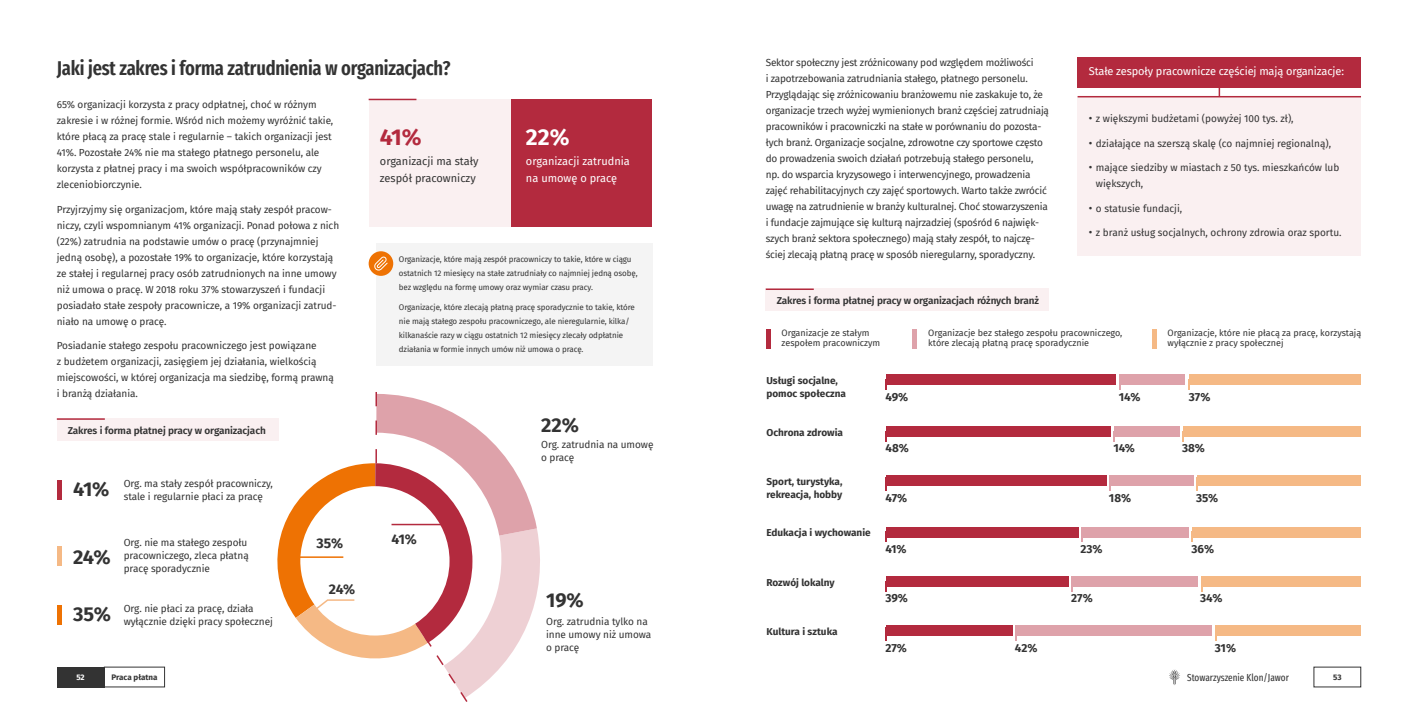
<style>
.page{position:relative;width:1418px;height:709px;background:#fff}
.page>*{position:absolute;margin:0;border:0;box-sizing:border-box;transform-origin:0 0}
.t1{font:700 23px "Fira Sans";color:#b32a3e}
.t2{font:700 23px "Fira Sans";color:#fff}
.t3{font:600 extra-condensed 20px "Fira Sans";letter-spacing:-.01em;color:#333}
.t4{font:700 20px "Fira Sans";color:#333}
.t5{font:700 14px "Fira Sans";color:#333}
.t6{font:700 11.7px "Fira Sans";letter-spacing:-.005em;color:#333}
.t7{font:11px/17px "Fira Sans";letter-spacing:-.01em;color:#fff}
.t8{font:11px/17px "Fira Sans";color:#333}
.t9{font:10px/16px "Fira Sans";letter-spacing:-.01em;color:#333}
.t10{font:700 10px/13px "Fira Sans";color:#333}
.t11{font:600 10px "Fira Sans";letter-spacing:-.01em;color:#333}
.t12{font:extra-condensed 10px "Fira Sans";color:#333}
.t13{font:9px/10px "Fira Sans";color:#333}
.t14{font:8px/14px "Fira Sans";letter-spacing:-.01em;color:#333}
.t15{font:700 8px "Fira Sans";letter-spacing:-.005em;color:#333}
.t16{font:700 8px "Fira Sans";color:#fff}
.s1{font-size:11px}
</style>
<div class="page">
<div style="left:57px;top:666px;width:48px;height:21px;background:#333"></div>
<svg style="left:1169px;top:669px;width:11px;height:16px"></svg>
<div style="left:368px;top:99px;width:152px;height:127px;background:#faf0f1"></div>
<div style="left:511px;top:99px;width:141px;height:127px;background:#b32a3e"></div>
<hr style="left:368px;top:99px;width:48px;height:1px;background:#b32a3e">
<div style="left:376px;top:243px;width:276px;height:123px;background:#f4f4f4"></div>
<div style="left:368px;top:251px;width:25px;height:25px;background:#ee7203;border-radius:50%"></div>
<svg style="left:374px;top:256px;width:14px;height:15px"></svg>
<div style="left:765px;top:288px;width:284px;height:23px;background:#faf0f1"></div>
<hr style="left:765px;top:288px;width:48px;height:2px;background:#b32a3e">
<div style="left:1077px;top:96px;width:283px;height:159px;background:#faf0f1"></div>
<hr style="left:1077px;top:96px;width:283px;height:1px;background:#b32a3e">
<svg style="left:1218px;top:87px;width:2px;height:9px"></svg>
<div style="left:1077px;top:57px;width:283px;height:30px;background:#b32a3e"></div>
<div style="left:886px;top:375px;width:229px;height:10px;background:#b32a3e"></div>
<div style="left:1119px;top:375px;width:65px;height:10px;background:#dea2aa"></div>
<div style="left:1188px;top:375px;width:172px;height:10px;background:#f5b985"></div>
<div style="left:886px;top:426px;width:224px;height:10px;background:#b32a3e"></div>
<div style="left:1113px;top:426px;width:66px;height:10px;background:#dea2aa"></div>
<div style="left:1182px;top:426px;width:178px;height:10px;background:#f5b985"></div>
<div style="left:1109px;top:475px;width:84px;height:10px;background:#dea2aa"></div>
<div style="left:1196px;top:475px;width:164px;height:10px;background:#f5b985"></div>
<div style="left:886px;top:475px;width:220px;height:10px;background:#b32a3e"></div>
<div style="left:1215px;top:625px;width:145px;height:10px;background:#f5b985"></div>
<div style="left:1015px;top:625px;width:197px;height:10px;background:#dea2aa"></div>
<div style="left:886px;top:625px;width:126px;height:10px;background:#b32a3e"></div>
<div style="left:886px;top:527px;width:191px;height:10px;background:#b32a3e"></div>
<div style="left:1081px;top:527px;width:107px;height:10px;background:#dea2aa"></div>
<div style="left:1191px;top:527px;width:169px;height:10px;background:#f5b985"></div>
<div style="left:765px;top:329px;width:5px;height:20px;background:#b32a3e"></div>
<div style="left:912px;top:329px;width:5px;height:20px;background:#dea2aa"></div>
<div style="left:1151px;top:329px;width:5px;height:20px;background:#f5b985"></div>
<div style="left:57px;top:418px;width:222px;height:23px;background:#faf0f1"></div>
<hr style="left:57px;top:418px;width:48px;height:2px;background:#b32a3e">
<hr style="left:57px;top:480px;width:4px;height:20px;background:#b32a3e">
<hr style="left:57px;top:546px;width:4px;height:20px;background:#f5b985">
<hr style="left:57px;top:604px;width:4px;height:20px;background:#ee7203">
<svg style="left:277px;top:392px;width:263px;height:310px"></svg>
<hr style="left:391px;top:524px;width:63px;height:1px;background:#b32a3e">
<div style="left:886px;top:576px;width:182px;height:10px;background:#b32a3e"></div>
<div style="left:1071px;top:576px;width:127px;height:10px;background:#dea2aa"></div>
<div style="left:1201px;top:576px;width:159px;height:10px;background:#f5b985"></div>
<h2 class="t3" style="left:57px;top:52px;width:395px">Jaki jest zakres i forma zatrudnienia w organizacjach?</h2>
<p class="t9" style="left:57px;top:96px;width:278px">65% organizacji korzysta z pracy odpłatnej, choć w różnym zakresie i w różnej formie. Wśród nich możemy wyróżnić takie, które płacą za pracę stale i regularnie – takich organizacji jest 41%. Pozostałe 24% nie ma stałego płatnego personelu, ale korzysta z płatnej pracy i ma swoich współpracowników czy zleceniobiorczynie.</p>
<p class="t9" style="left:57px;top:201px;width:284px">Przyjrzyjmy się organizacjom, które mają stały zespół pracow&shy;niczy, czyli wspomnianym 41% organizacji. Ponad połowa z nich (22%) zatrudnia na podstawie umów o pracę (przynajmniej jedną osobę), a pozostałe 19% to organizacje, które korzystają ze stałej i regularnej pracy osób zatrudnionych na inne umowy niż umowa o pracę. W 2018 roku 37% stowarzyszeń i fundacji posiadało stałe zespoły pracownicze, a 19% organizacji zatrud&shy;niało na umowę o pracę.</p>
<p class="t9" style="left:57px;top:337px;width:278px">Posiadanie stałego zespołu pracowniczego jest powiązane<br>z budżetem organizacji, zasięgiem jej działania, wielkością miejscowości, w której organizacja ma siedzibę, formą prawną i branżą działania.</p>
<h1 class="t1" style="left:380px;top:118px;width:43px">41%</h1>
<p class="t8" style="left:380px;top:152px;width:100px">organizacji ma stały zespół pracowniczy</p>
<p class="t7" style="left:526px;top:152px;width:105px">organizacji zatrudnia na umowę o pracę</p>
<h1 class="t2" style="left:526px;top:118px;width:45px">22%</h1>
<p class="t14" style="left:399px;top:251px;width:240px">Organizacje, które mają zespół pracowniczy to takie, które w ciągu ostatnich 12 miesięcy na stałe zatrudniały co najmniej jedną osobę, bez względu na formę umowy oraz wymiar czasu pracy.</p>
<p class="t14" style="left:399px;top:299px;width:237px">Organizacje, które zlecają płatną pracę sporadycznie to takie, które nie mają stałego zespołu pracowniczego, ale nieregularnie, kilka/ kilkanaście razy w ciągu ostatnich 12 miesięcy zlecały odpłatnie działania w formie innych umów niż umowa o pracę.</p>
<p class="t11" style="left:68px;top:422px;width:199px">Zakres i forma płatnej pracy w organizacjach</p>
<p class="t9" style="left:73px;top:477px;width:201px;line-height:13px;text-indent:51px">Org. ma stały zespół pracowniczy,<br><sup>41%</sup> stale i regularnie płaci za pracę</p>
<h2 class="t4" style="left:73px;top:539px;width:39px">24%</h2>
<p class="t9" style="left:124px;top:536px;width:126px;line-height:13px">Org. nie ma stałego zespołu pracowniczego, zleca płatną pracę sporadycznie</p>
<p class="t9" style="left:124px;top:600px;width:131px">Org. nie płaci za pracę, działa</p>
<p class="t9" style="left:73px;top:613px;width:201px"><sup>35%</sup> wyłącznie dzięki pracy społecznej</p>
<h3 class="t5" style="left:316px;top:531px;width:28px">35%</h3>
<h3 class="t5" style="left:329px;top:577px;width:28px">24%</h3>
<h3 class="t5" style="left:391px;top:527px;width:27px">41%</h3>
<h2 class="t4" style="left:541px;top:408px;width:39px">22%</h2>
<p class="t9" style="left:541px;top:437px;width:114px;line-height:13px">Org. zatrudnia na umowę o pracę</p>
<h2 class="t4" style="left:546px;top:583px;width:39px">19%</h2>
<p class="t9" style="left:546px;top:615px;width:107px;line-height:13px">Org. zatrudnia tylko na inne umowy niż umowa o pracę</p>
<p class="t9" style="left:765px;top:54px;width:285px">Sektor społeczny jest zróżnicowany pod względem możliwości<br>i zapotrzebowania zatrudniania stałego, płatnego personelu.<br>Przyglądając się zróżnicowaniu branżowemu nie zaskakuje to, że organizacje trzech wyżej wymienionych branż częściej zatrudniają pracowników i pracowniczki na stałe w porównaniu do pozosta&shy;łych branż. Organizacje socjalne, zdrowotne czy sportowe często do prowadzenia swoich działań potrzebują stałego personelu, np. do wsparcia kryzysowego i interwencyjnego, prowadzenia zajęć rehabilitacyjnych czy zajęć sportowych. Warto także zwrócić uwagę na zatrudnienie w branży kulturalnej. Choć stowarzyszenia i fundacje zajmujące się kulturą najrzadziej (spośród 6 najwięk&shy;szych branż sektora społecznego) mają stały zespół, to najczę&shy;ściej zlecają płatną pracę w sposób nieregularny, sporadyczny.</p>
<p class="t11" style="left:776px;top:292px;width:264px">Zakres i forma płatnej pracy w organizacjach różnych branż</p>
<p class="t7" style="left:1088px;top:62px;width:257px">Stałe zespoły pracownicze częściej mają organizacje:</p>
<p class="t9" style="left:1088px;top:110px;width:206px"><span class="s1">•</span> z większymi budżetami (powyżej 100 tys. zł),</p>
<p class="t9" style="left:1088px;top:135px;width:244px"><span class="s1">•</span> działające na szerszą skalę (co najmniej regionalną),</p>
<p class="t9" style="left:1095px;top:159px;width:245px;text-indent:-7px"><span class="s1">•</span> mające siedziby w miastach z 50 tys. mieszkańców lub większych,</p>
<p class="t9" style="left:1088px;top:200px;width:95px"><span class="s1">•</span> o statusie fundacji,</p>
<p class="t9" style="left:1088px;top:224px;width:254px"><span class="s1">•</span> z branż usług socjalnych, ochrony zdrowia oraz sportu.</p>
<p class="t13" style="left:781px;top:328px;width:100px">Organizacje ze stałym zespołem pracowniczym</p>
<p class="t13" style="left:928px;top:328px;width:196px">Organizacje bez stałego zespołu pracowniczego, które zlecają płatną pracę sporadycznie</p>
<p class="t13" style="left:1167px;top:328px;width:195px">Organizacje, które nie płacą za pracę, korzystają wyłącznie z pracy społecznej</p>
<p class="t10" style="left:766px;top:373px;width:81px">Usługi socjalne, pomoc społeczna</p>
<p class="t10" style="left:766px;top:425px;width:78px">Ochrona zdrowia</p>
<p class="t10" style="left:766px;top:474px;width:77px">Sport, turystyka, rekreacja, hobby</p>
<p class="t10" style="left:766px;top:525px;width:106px">Edukacja i wychowanie</p>
<p class="t10" style="left:766px;top:575px;width:70px">Rozwój lokalny</p>
<p class="t10" style="left:766px;top:624px;width:73px">Kultura i sztuka</p>
<p class="t6" style="left:885px;top:387px;width:24px">49%</p>
<p class="t6" style="left:1118px;top:387px;width:23px">14%</p>
<p class="t6" style="left:1188px;top:387px;width:23px">37%</p>
<p class="t6" style="left:885px;top:438px;width:25px">48%</p>
<p class="t6" style="left:1113px;top:438px;width:23px">14%</p>
<p class="t6" style="left:1181px;top:438px;width:24px">38%</p>
<p class="t6" style="left:885px;top:487px;width:23px">47%</p>
<p class="t6" style="left:1108px;top:487px;width:24px">18%</p>
<p class="t6" style="left:1196px;top:487px;width:24px">35%</p>
<p class="t6" style="left:885px;top:539px;width:23px">41%</p>
<p class="t6" style="left:1080px;top:539px;width:24px">23%</p>
<p class="t6" style="left:1191px;top:539px;width:24px">36%</p>
<p class="t6" style="left:885px;top:588px;width:24px">39%</p>
<p class="t6" style="left:1071px;top:588px;width:23px">27%</p>
<p class="t6" style="left:1200px;top:588px;width:24px">34%</p>
<p class="t6" style="left:885px;top:637px;width:23px">27%</p>
<p class="t6" style="left:1015px;top:637px;width:24px">42%</p>
<p class="t6" style="left:1214px;top:637px;width:23px">31%</p>
<p class="t16" style="left:76px;top:670px;width:10px">52</p>
<p class="t12" style="left:1187px;top:669px;width:103px">Stowarzyszenie Klon/Jawor</p>
<p class="t15" style="left:1333px;top:670px;width:10px">53</p>
<p class="t15" style="left:112px;top:670px;width:47px">Praca płatna</p>
</div>
